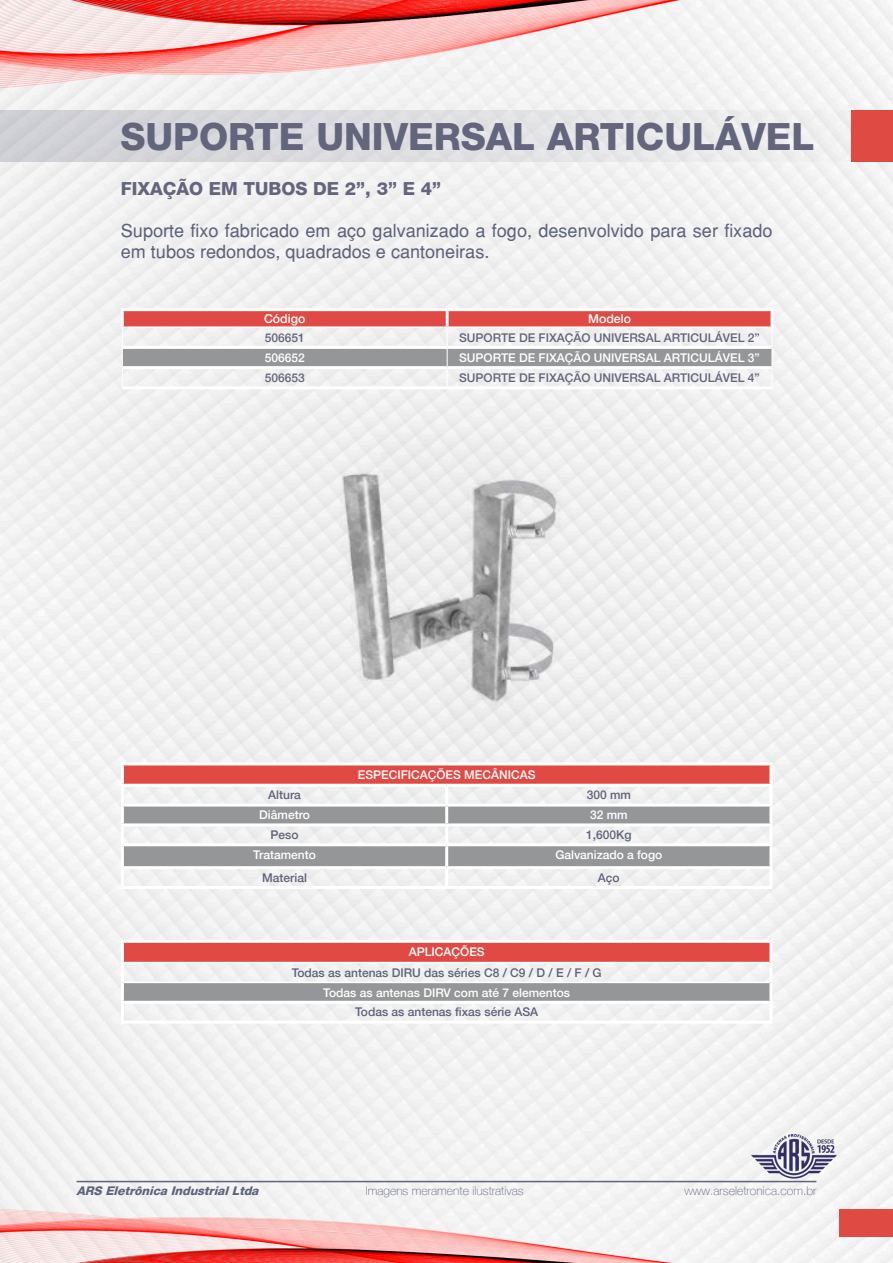
<style>
.page{position:relative;width:893px;height:1263px;background:#fff}
.page>*{position:absolute;margin:0;border:0;box-sizing:border-box;transform-origin:0 0}
.t1{font:800 37.5px "Helvetica 85";color:#63657d}
.t2{font:18px/21.6px "Helvetica";color:#5e637c}
.t3{font:800 18px "Helvetica 85";color:#63657d}
.t4{font:500 12.3px "Helvetica 65";color:#fff}
.t5{font:100 12.15px "Helve Nue";color:#5e637c}
.t6{font:500 12px "Helvetica 65";color:#fff}
.t7{font:500 12px "Helvetica 65";color:#5e637c}
.t8{font:500 12px "Helvetica 65";color:#63657d}
.t9{font:500 12px "Helvetica 65";color:#63657d}
.t10{font:italic 800 12px "Helvetica 85";color:#5e637c}
</style>
<div class="page">
<img style="left:0;top:0;width:893px;height:1263px">
<div style="left:0;top:110px;width:893px;height:52px;background:linear-gradient(to right,#cdced4,#f2f2f2)"></div>
<hr style="left:0;top:110px;width:1px;height:52px;background:#5f6279">
<hr style="left:77px;top:1181px;width:739px;height:1px;background:#5e637c">
<div style="left:852px;top:110px;width:41px;height:52px;background:#df4a43"></div>
<div style="left:839px;top:1209px;width:54px;height:27px;background:#df4a43"></div>
<svg style="left:122px;top:311px;width:650px;height:75px"></svg>
<hr style="left:121px;top:311px;width:3px;height:15px;background:#fff">
<hr style="left:121px;top:308px;width:326px;height:3px;background:#fff">
<hr style="left:447px;top:308px;width:326px;height:3px;background:#fff">
<hr style="left:446px;top:311px;width:3px;height:15px;background:#fff">
<hr style="left:770px;top:311px;width:3px;height:15px;background:#fff">
<hr style="left:121px;top:326px;width:326px;height:2px;background:#fff">
<hr style="left:447px;top:326px;width:326px;height:2px;background:#fff">
<hr style="left:123px;top:346px;width:324px;height:3px;background:#fff">
<hr style="left:123px;top:366px;width:324px;height:3px;background:#fff">
<hr style="left:122px;top:386px;width:325px;height:3px;background:#fff">
<hr style="left:447px;top:346px;width:324px;height:3px;background:#fff">
<hr style="left:447px;top:366px;width:324px;height:3px;background:#fff">
<hr style="left:447px;top:386px;width:325px;height:3px;background:#fff">
<div style="left:122px;top:764px;width:649px;height:21px;background:#e14a44"></div>
<svg style="left:124px;top:806px;width:645px;height:60px"></svg>
<hr style="left:121px;top:762px;width:326px;height:3px;background:#fff">
<hr style="left:121px;top:765px;width:3px;height:19px;background:#fff">
<hr style="left:447px;top:762px;width:325px;height:3px;background:#fff">
<hr style="left:769px;top:765px;width:3px;height:19px;background:#fff">
<hr style="left:121px;top:784px;width:326px;height:3px;background:#fff">
<hr style="left:121px;top:787px;width:3px;height:16px;background:#fff">
<hr style="left:447px;top:784px;width:325px;height:3px;background:#fff">
<hr style="left:445px;top:787px;width:3px;height:16px;background:#fff">
<hr style="left:769px;top:787px;width:3px;height:16px;background:#fff">
<hr style="left:121px;top:803px;width:326px;height:3px;background:#fff">
<hr style="left:121px;top:806px;width:3px;height:17px;background:#fff">
<hr style="left:447px;top:803px;width:325px;height:3px;background:#fff">
<hr style="left:445px;top:806px;width:3px;height:17px;background:#fff">
<hr style="left:769px;top:806px;width:3px;height:17px;background:#fff">
<hr style="left:121px;top:823px;width:326px;height:3px;background:#fff">
<hr style="left:121px;top:826px;width:3px;height:17px;background:#fff">
<hr style="left:447px;top:823px;width:325px;height:3px;background:#fff">
<hr style="left:445px;top:826px;width:3px;height:17px;background:#fff">
<hr style="left:769px;top:826px;width:3px;height:17px;background:#fff">
<hr style="left:121px;top:843px;width:326px;height:3px;background:#fff">
<hr style="left:121px;top:846px;width:3px;height:20px;background:#fff">
<hr style="left:447px;top:843px;width:325px;height:3px;background:#fff">
<hr style="left:445px;top:846px;width:3px;height:20px;background:#fff">
<hr style="left:769px;top:846px;width:3px;height:20px;background:#fff">
<hr style="left:121px;top:866px;width:326px;height:3px;background:#fff">
<hr style="left:121px;top:869px;width:3px;height:17px;background:#fff">
<hr style="left:447px;top:866px;width:325px;height:3px;background:#fff">
<hr style="left:445px;top:869px;width:3px;height:17px;background:#fff">
<hr style="left:769px;top:869px;width:3px;height:17px;background:#fff">
<hr style="left:121px;top:886px;width:326px;height:3px;background:#fff">
<hr style="left:447px;top:886px;width:325px;height:3px;background:#fff">
<div style="left:122px;top:941px;width:649px;height:21px;background:#e14a44"></div>
<div style="left:122px;top:982px;width:649px;height:20px;background:#959698"></div>
<hr style="left:121px;top:962px;width:648px;height:1px;background:#fff">
<hr style="left:124px;top:982px;width:645px;height:1px;background:#fff">
<hr style="left:121px;top:940px;width:651px;height:3px;background:#fff">
<hr style="left:121px;top:943px;width:3px;height:19px;background:#fff">
<hr style="left:769px;top:943px;width:3px;height:19px;background:#fff">
<hr style="left:121px;top:963px;width:3px;height:19px;background:#fff">
<hr style="left:769px;top:962px;width:3px;height:20px;background:#fff">
<hr style="left:121px;top:982px;width:3px;height:19px;background:#fff">
<hr style="left:769px;top:982px;width:3px;height:19px;background:#fff">
<hr style="left:121px;top:1001px;width:651px;height:3px;background:#fff">
<hr style="left:121px;top:1004px;width:3px;height:16px;background:#fff">
<hr style="left:769px;top:1004px;width:3px;height:16px;background:#fff">
<hr style="left:121px;top:1020px;width:651px;height:3px;background:#fff">
<img style="left:292px;top:435px;width:313px;height:297px">
<p class="t1" style="left:121px;top:114px;width:695px">SUPORTE UNIVERSAL ARTICULÁVEL</p>
<p class="t3" style="left:121px;top:178px;width:322px">FIXAÇÃO EM TUBOS DE 2”, 3” E 4”</p>
<p class="t2" style="left:121px;top:219px;width:653px">Suporte fixo fabricado em aço galvanizado a fogo, desenvolvido para ser fixado em tubos redondos, quadrados e cantoneiras.</p>
<p class="t4" style="left:264px;top:311px;width:43px">Código</p>
<p class="t4" style="left:588px;top:311px;width:45px">Modelo</p>
<p class="t8" style="left:265px;top:330px;width:42px">506651</p>
<p class="t9" style="left:459px;top:330px;width:302px">SUPORTE DE FIXAÇÃO UNIVERSAL ARTICULÁVEL 2”</p>
<p class="t6" style="left:265px;top:350px;width:42px">506652</p>
<p class="t6" style="left:459px;top:350px;width:302px">SUPORTE DE FIXAÇÃO UNIVERSAL ARTICULÁVEL 3”</p>
<p class="t8" style="left:265px;top:371px;width:42px">506653</p>
<p class="t8" style="left:459px;top:371px;width:302px">SUPORTE DE FIXAÇÃO UNIVERSAL ARTICULÁVEL 4”</p>
<p class="t6" style="left:358px;top:767px;width:179px">ESPECIFICAÇÕES MECÂNICAS</p>
<p class="t7" style="left:268px;top:788px;width:34px">Altura</p>
<p class="t7" style="left:587px;top:788px;width:46px">300 mm</p>
<p class="t6" style="left:259px;top:808px;width:52px">Diâmetro</p>
<p class="t6" style="left:590px;top:808px;width:39px">32 mm</p>
<p class="t7" style="left:271px;top:828px;width:30px">Peso</p>
<p class="t7" style="left:586px;top:828px;width:47px">1,600Kg</p>
<p class="t6" style="left:253px;top:847px;width:64px">Tratamento</p>
<p class="t6" style="left:555px;top:847px;width:108px">Galvanizado a fogo</p>
<p class="t7" style="left:262px;top:870px;width:46px">Material</p>
<p class="t7" style="left:598px;top:870px;width:23px">Aço</p>
<p class="t6" style="left:409px;top:945px;width:78px">APLICAÇÕES</p>
<p class="t7" style="left:292px;top:965px;width:311px">Todas as antenas DIRU das séries C8 / C9 / D / E / F / G</p>
<p class="t6" style="left:323px;top:985px;width:248px">Todas as antenas DIRV com até 7 elementos</p>
<p class="t7" style="left:355px;top:1005px;width:185px">Todas as antenas fixas série ASA</p>
<p class="t10" style="left:77px;top:1183px;width:187px">ARS Eletrônica IndustrialLtda</p>
<p class="t5" style="left:366px;top:1183px;width:160px">Imagens meramente ilustrativas</p>
<p class="t5" style="left:684px;top:1183px;width:134px">www.arseletronica.com.br</p>
</div>
